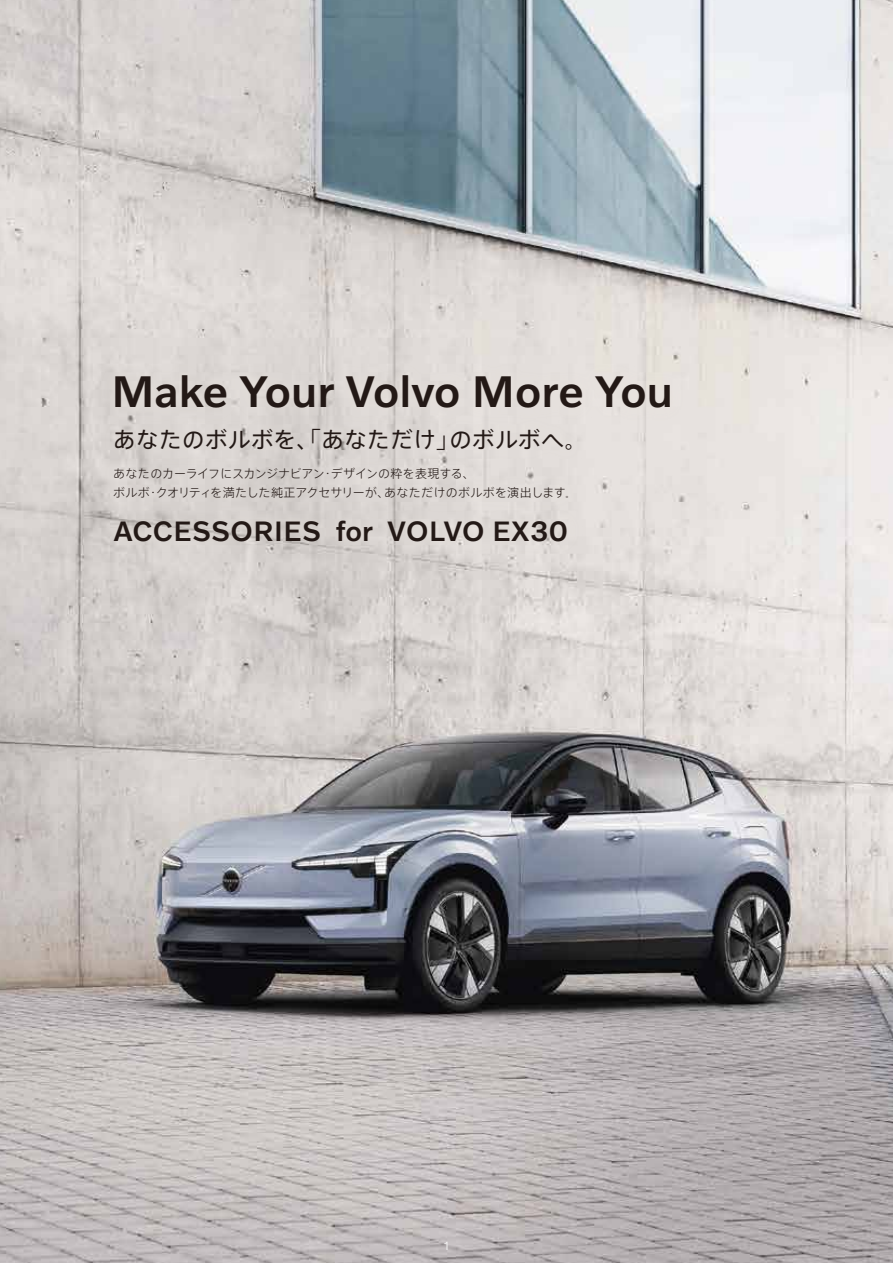
<style>
.page{position:relative;width:893px;height:1263px;background:#fff}
.page>*{position:absolute;margin:0;border:0;box-sizing:border-box;transform-origin:0 0}
.t1{font:500 45px "Volvo Novum";color:#231916}
.t2{font:500 28.5px "Volvo Novum";letter-spacing:.005em;color:#231916}
.t3{font:22.5px "Axis Std";letter-spacing:.02em;color:#231916}
.t4{font:300 12px/19px "Axis Std";color:#231916}
.t5{font:300 12px "Volvo Novum";color:#fff}
</style>
<div class="page">
<img style="left:0;top:0;width:893px;height:1263px">
<img style="left:92px;top:350px;width:601px;height:85px">
<img style="left:94px;top:409px;width:502px;height:64px">
<img style="left:94px;top:448px;width:498px;height:71px">
<img style="left:94px;top:497px;width:494px;height:69px">
<h1 class="t1" style="left:111px;top:362px;width:563px">Make Your Volvo More You</h1>
<h3 class="t3" style="left:113px;top:422px;width:475px">あなたのボルボを、「あなただけ」のボルボへ。</h3>
<p class="t4" style="left:113px;top:463px;width:460px">あなたのカーライフにスカンジナビアン・デザインの粋を表現する、<br>ボルボ・クオリティを満たした純正アクセサリーが、あなただけのボルボを演出します｡</p>
<h2 class="t2" style="left:113px;top:513px;width:456px">ACCESSORIES for VOLVO EX30</h2>
<p class="t5" style="left:444px;top:1238px;width:7px">1</p>
</div>
